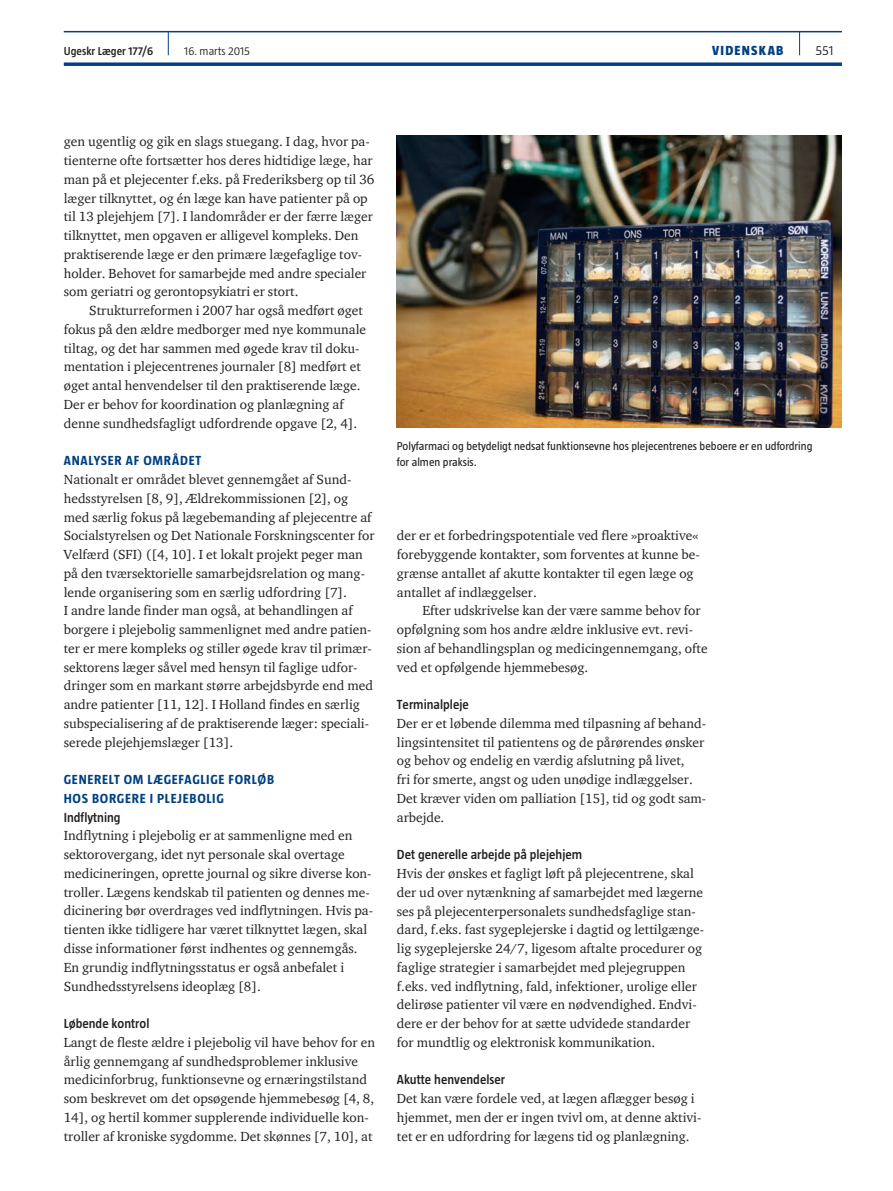
<style>
.page{position:relative;width:893px;height:1191px;background:#fff}
.page>*{position:absolute;margin:0;border:0;box-sizing:border-box;transform-origin:0 0}
.t1{font:13.5px/18.8px "ITC Charter Com";color:#231f20}
.t2{font:600 13.5px "Taz";color:#231f20}
.t3{font:700 13.5px "Taz";letter-spacing:.055em;color:#014081}
.t4{font:800 13.5px "Taz";letter-spacing:.095em;color:#014081}
.t5{font:300 13.5px "Taz";color:#231f20}
.t6{font:11.7px/15.8px "Taz";color:#231f20}
.t7{font:600 11.7px "Taz";color:#231f20}
.t8{font:300 11.7px "Taz";color:#231f20}
</style>
<div class="page">
<hr style="left:64px;top:31px;width:778px;height:1px;background:#014081">
<svg style="left:64px;top:62px;width:778px;height:4px;background:#235991"></svg>
<svg style="left:799px;top:32px;width:1px;height:23px"></svg>
<svg style="left:168px;top:32px;width:1px;height:23px"></svg>
<img style="left:397px;top:136px;width:445px;height:292px">
<p class="t7" style="left:64px;top:45px;width:91px">Ugeskr Læger 177/6</p>
<p class="t8" style="left:184px;top:45px;width:67px">16. marts 2015</p>
<p class="t4" style="left:712px;top:43px;width:73px">VIDENSKAB</p>
<p class="t5" style="left:816px;top:43px;width:19px">551</p>
<p class="t1" style="left:64px;top:132px;width:312px">gen ugentlig og gik en slags stuegang. I dag, hvor pa&shy;tienterne ofte fortsætter hos deres hidtidige læge, har man på et plejecenter f.eks. på Frederiksberg op til 36 læger tilknyttet, og én læge kan have patienter på op til 13 plejehjem [7]. I landområder er der færre læger tilknyttet, men opgaven er alligevel kompleks. Den praktiserende læge er den primære lægefaglige tov&shy;holder. Behovet for samarbejde med andre specialer som geriatri og gerontopsykiatri er stort.</p>
<p class="t1" style="left:64px;top:301px;width:304px;text-indent:26px">Strukturreformen i 2007 har også medført øget fokus på den ældre medborger med nye kommunale tiltag, og det har sammen med øgede krav til doku&shy;mentation i plejecentrenes journaler [8] medført et øget antal henvendelser til den praktiserende læge.<br>Der er behov for koordination og planlægning af denne sundhedsfagligt udfordrende opgave [2, 4].</p>
<p class="t3" style="left:64px;top:453px;width:9px">ANAL</p>
<p class="t3" style="left:94px;top:453px;width:15px">YSER</p>
<p class="t3" style="left:126px;top:453px;width:63px">AF OMRÅDET</p>
<p class="t1" style="left:64px;top:470px;width:312px">Nationalt er området blevet gennemgået af Sund&shy;hedsstyrelsen [8, 9], Ældrekommissionen [2], og med særlig fokus på lægebemanding af plejecentre af Socialstyrelsen og Det Nationale Forskningscenter for Velfærd (SFI) ([4, 10]. I et lokalt projekt peger man på den tværsektorielle samarbejdsrelation og mang&shy;lende organisering som en særlig udfordring [7].<br>I andre lande finder man også, at behandlingen af borgere i plejebolig sammenlignet med andre patien&shy;ter er mere kompleks og stiller øgede krav til primær&shy;sektorens læger såvel med hensyn til faglige udfor&shy;dringer som en markant større arbejdsbyrde end med andre patienter [11, 12]. I Holland findes en særlig subspecialisering af de praktiserende læger: speciali&shy;serede plejehjemslæger [13].</p>
<p class="t3" style="left:64px;top:772px;width:16px">GENERELT</p>
<p class="t3" style="left:124px;top:772px;width:113px">OM LÆGEFAGLIGE FORL</p>
<p class="t3" style="left:258px;top:772px;width:18px">ØB</p>
<p class="t3" style="left:64px;top:790px;width:69px">HOS BORGERE</p>
<p class="t3" style="left:150px;top:790px;width:76px">I PLEJEBOLIG</p>
<p class="t2" style="left:64px;top:809px;width:58px">Indflytning</p>
<p class="t1" style="left:64px;top:826px;width:311px">Indflytning i plejebolig er at sammenligne med en sektorovergang, idet nyt personale skal overtage medicineringen, oprette journal og sikre diverse kon&shy;troller. Lægens kendskab til patienten og dennes me&shy;dicinering bør overdrages ved indflytningen. Hvis pa&shy;tienten ikke tidligere har været tilknyttet lægen, skal disse informationer først indhentes og gennemgås.<br>En grundig indflytningsstatus er også anbefalet i Sundhedsstyrelsens ideoplæg [8].</p>
<p class="t2" style="left:64px;top:1015px;width:87px">Løbende kontrol</p>
<p class="t1" style="left:64px;top:1032px;width:313px">Langt de fleste ældre i plejebolig vil have behov for en årlig gennemgang af sundhedsproblemer inklusive medicinforbrug, funktionsevne og ernæringstilstand som beskrevet om det opsøgende hjemmebesøg [4, 8, 14], og hertil kommer supplerende individuelle kon&shy;troller af kroniske sygdomme. Det skønnes [7, 10], at</p>
<p class="t6" style="left:397px;top:438px;width:417px">Polyfarmaci og betydeligt nedsat funktionsevne hos plejecentrenes beboere er en udfordring for almen praksis.</p>
<p class="t1" style="left:397px;top:526px;width:304px">der er et forbedringspotentiale ved flere »proaktive« forebyggende kontakter, som forventes at kunne be&shy;grænse antallet af akutte kontakter til egen læge og antallet af indlæggelser.</p>
<p class="t1" style="left:397px;top:601px;width:312px;text-indent:26px">Efter udskrivelse kan der være samme behov for opfølgning som hos andre ældre inklusive evt. revi&shy;sion af behandlingsplan og medicingennemgang, ofte ved et opfølgende hjemmebesøg.</p>
<p class="t2" style="left:397px;top:697px;width:74px">Terminalpleje</p>
<p class="t1" style="left:397px;top:713px;width:311px">Der er et løbende dilemma med tilpasning af behand&shy;lingsintensitet til patientens og de pårørendes ønsker og behov og endelig en værdig afslutning på livet,<br>fri for smerte, angst og uden unødige indlæggelser.<br>Det kræver viden om palliation [15], tid og godt sam&shy;arbejde.</p>
<p class="t2" style="left:397px;top:847px;width:187px">Det generelle arbejde på plejehjem</p>
<p class="t1" style="left:397px;top:863px;width:309px">Hvis der ønskes et fagligt løft på plejecentrene, skal der ud over nytænkning af samarbejdet med lægerne ses på plejecenterpersonalets sundhedsfaglige stan&shy;dard, f.eks. fast sygeplejerske i dagtid og lettilgænge&shy;lig sygeplejerske 24/7, ligesom aftalte procedurer og faglige strategier i samarbejdet med plejegruppen f.eks. ved indflytning, fald, infektioner, urolige eller delirøse patienter vil være en nødvendighed. Endvi&shy;dere er der behov for at sætte udvidede standarder for mundtlig og elektronisk kommunikation.</p>
<p class="t2" style="left:397px;top:1072px;width:110px">Akutte henvendelser</p>
<p class="t1" style="left:397px;top:1089px;width:306px">Det kan være fordele ved, at lægen aflægger besøg i hjemmet, men der er ingen tvivl om, at denne aktivi&shy;tet er en udfordring for lægens tid og planlægning.</p>
</div>
